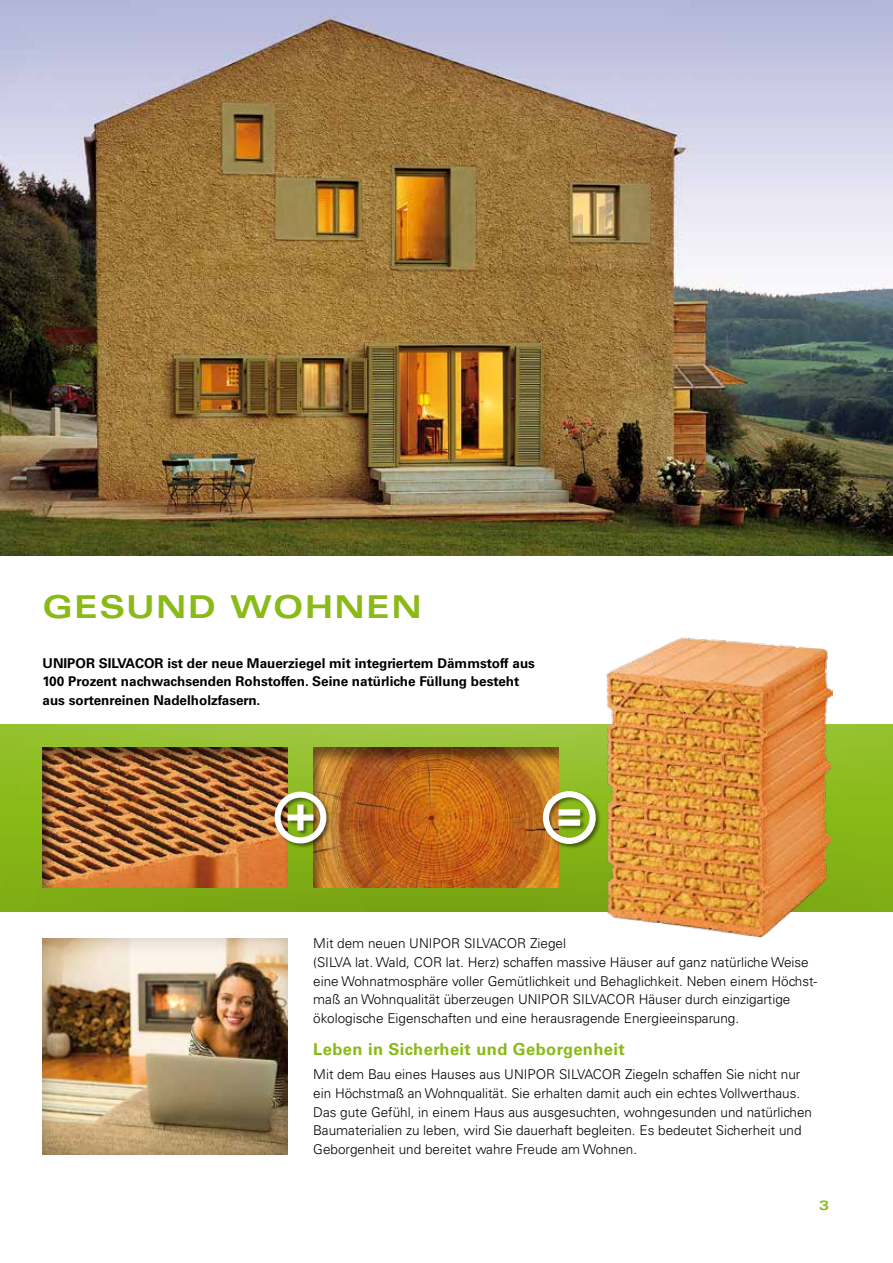
<style>
.page{position:relative;width:893px;height:1263px;background:#fff}
.page>*{position:absolute;margin:0;border:0;box-sizing:border-box;transform-origin:0 0}
.t1{font:700 expanded 31.5px "Univers LT";letter-spacing:.05em;color:#89ba17}
.t2{font:700 16.5px "Univers LT";letter-spacing:.025em;color:#89ba17}
.t3{font:300 13.5px/18.8px "Univers LT";color:#000}
.t4{font:700 13.5px/18.8px "Univers LT";color:#000}
.t5{font:700 expanded 13.5px "Univers LT";color:#89ba17}
</style>
<div class="page">
<div style="left:0;top:723px;width:893px;height:94px;background:#fff;opacity:.75"></div>
<div style="left:0;top:809px;width:893px;height:103px;background:#000;opacity:.75"></div>
<img style="left:0;top:0;width:893px;height:555px">
<div style="left:42px;top:937px;width:246px;height:219px;background:#000;opacity:.2"></div>
<div style="left:41px;top:744px;width:248px;height:144px;background:#000;opacity:.5"></div>
<div style="left:312px;top:744px;width:247px;height:144px;background:#000;opacity:.5"></div>
<img style="left:604px;top:637px;width:228px;height:300px">
<div style="left:274px;top:791px;width:58px;height:58px;background:#000;opacity:.5"></div>
<div style="left:275px;top:792px;width:51px;height:51px;border:6px solid #fff;border-radius:50%"></div>
<div style="left:288px;top:814px;width:25px;height:6px;background:#fff"></div>
<div style="left:297px;top:804px;width:7px;height:26px;background:#fff"></div>
<div style="left:542px;top:790px;width:59px;height:60px;background:#000;opacity:.5"></div>
<div style="left:543px;top:791px;width:53px;height:53px;border:6px solid #fff;border-radius:50%"></div>
<div style="left:558px;top:809px;width:22px;height:6px;background:#fff"></div>
<div style="left:558px;top:819px;width:22px;height:7px;background:#fff"></div>
<h1 class="t1" style="left:43px;top:589px;width:381px">GESUND WOHNEN</h1>
<p class="t4" style="left:43px;top:654px;width:494px">UNIPOR SILVACOR ist der neue Mauerziegel mit integriertem Dämmstoff aus<br>100 Prozent nachwachsenden Rohstoffen. Seine natürliche Füllung besteht aus sortenreinen Nadelholzfasern.</p>
<p class="t3" style="left:313px;top:934px;width:506px">Mit dem neuen UNIPOR SILVACOR Ziegel<br>(SILVA lat. Wald, COR lat. Herz) schaffen massive Häuser auf ganz natürliche Weise eine Wohnatmosphäre voller Gemütlichkeit und Behaglichkeit. Neben einem Höchst&shy;maß an Wohnqualität überzeugen UNIPOR SILVACOR Häuser durch einzigartige ökologische Eigenschaften und eine herausragende Energieeinsparung.</p>
<p class="t2" style="left:313px;top:1039px;width:313px">Leben in Sicherheit und Geborgenheit</p>
<p class="t3" style="left:313px;top:1065px;width:500px">Mit dem Bau eines Hauses aus UNIPOR SILVACOR Ziegeln schaffen Sie nicht nur ein Höchstmaß an Wohnqualität. Sie erhalten damit auch ein echtes Vollwerthaus.<br>Das gute Gefühl, in einem Haus aus ausgesuchten, wohngesunden und natürlichen Baumaterialien zu leben, wird Sie dauerhaft begleiten. Es bedeutet Sicherheit und Geborgenheit und bereitet wahre Freude am Wohnen.</p>
<p class="t5" style="left:819px;top:1198px;width:11px">3</p>
</div>
